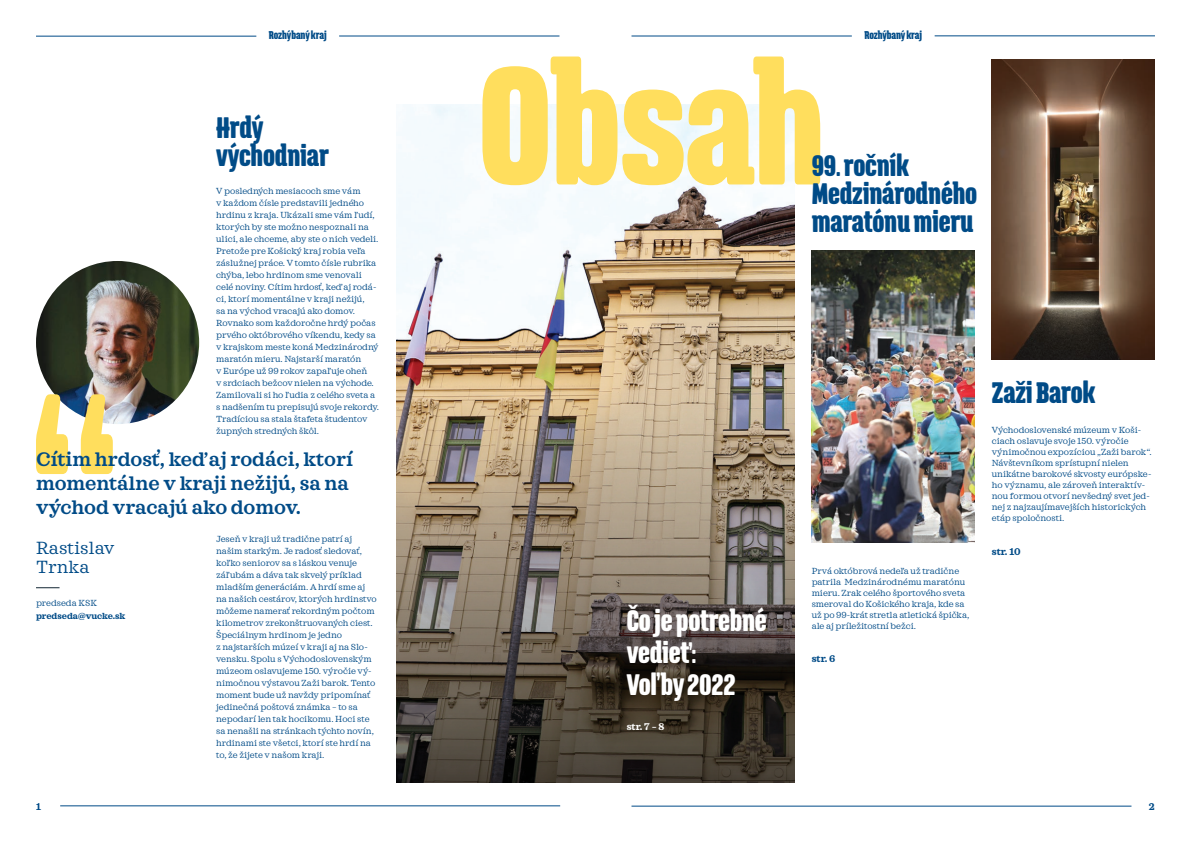
<style>
.page{position:relative;width:1191px;height:842px;background:#fff}
.page>*{position:absolute;margin:0;border:0;box-sizing:border-box;transform-origin:0 0}
.t1{font:900 148.8px "Triump";letter-spacing:-.01em;color:#ffde5d;scale:.8 1}
.t2{font:900 26.2px/28px "Triump";letter-spacing:-.01em;color:#004b87;scale:.8 1}
.t3{font:900 26.2px/32px "Triump";letter-spacing:-.01em;color:#fff;scale:.8 1}
.t4{font:600 20px/24px "Sagona";color:#004b87}
.t5{font:18px/19px "Sagona";color:#004b87}
.t6{font:900 10px "Triump";letter-spacing:-.01em;color:#004b87;scale:.8 1}
.t7{font:700 10px "Sagona";color:#004b87}
.t8{font:700 10px "Sagona";color:#fff}
.t9{font:9px/12px "Sagona";color:#004b87}
.t10{font:700 9px "Sagona";color:#004b87}
</style>
<div class="page">
<img style="left:36px;top:261px;width:163px;height:163px;border-radius:82px">
<img style="left:396px;top:104px;width:398px;height:259px">
<img style="left:396px;top:363px;width:398px;height:420px">
<svg style="left:36px;top:587px;width:24px;height:1px"></svg>
<hr style="left:36px;top:36px;width:220px;height:1px;background:#004b87">
<img style="left:991px;top:59px;width:164px;height:301px">
<hr style="left:631px;top:806px;width:500px;height:1px;background:#004b87">
<hr style="left:60px;top:806px;width:500px;height:1px;background:#004b87">
<hr style="left:339px;top:36px;width:220px;height:1px;background:#004b87">
<hr style="left:631px;top:36px;width:221px;height:1px;background:#004b87">
<hr style="left:934px;top:36px;width:221px;height:1px;background:#004b87">
<svg style="left:36px;top:394px;width:77px;height:80px"></svg>
<img style="left:811px;top:251px;width:163px;height:291px">
<p class="t6" style="left:269px;top:28px;width:74px">Rozhýbaný kraj</p>
<p class="t6" style="left:864px;top:28px;width:74px">Rozhýbaný kraj</p>
<h2 class="t2" style="left:216px;top:112px;width:142px">Hrdý východniar</h2>
<p class="t9" style="left:216px;top:185px;width:164px">V posledných mesiacoch sme vám<br>v každom čísle predstavili jedného hrdinu z kraja. Ukázali sme vám ľ udí, ktorých by ste možno nespoznali na ulici, ale chceme, aby ste o nich vedeli.<br>Pretože pre Košický kraj robia veľa záslužnej práce. V tomto čísle rubrika chýba, lebo hrdinom sme venovali celé noviny. Cítim hrdosť, keď aj rodá&shy;ci, ktorí momentálne v kraji nežijú,<br>sa na východ vracajú ako domov.<br>Rovnako som každoročne hrdý počas prvého októbrového víkendu, kedy sa v krajskom meste koná Medzinárodný maratón mieru. Najstarší maratón<br>v Európe už 99 rokov zapaľ uje oheň<br>v srdciach bežcov nielen na východe.<br>Zamilovali si ho ľ udia z celého sveta a s nadšením tu prepisujú svoje rekordy.<br>Tradíciou sa stala štafeta študentov župných stredných škôl.</p>
<h3 class="t4" style="left:36px;top:447px;width:318px">Cítim hrdosť, keď aj rodáci, ktorí momentálne v kraji nežijú, sa na východ vracajú ako domov.</h3>
<h3 class="t5" style="left:36px;top:539px;width:80px">Rastislav<br>Trnka</h3>
<p class="t9" style="left:36px;top:597px;width:63px">predseda KSK</p>
<p class="t10" style="left:36px;top:611px;width:91px">predseda@vucke.sk</p>
<p class="t9" style="left:216px;top:533px;width:162px">Jeseň v kraji už tradične patrí aj našim starkým. Je radosť sledovať, koľko seniorov sa s láskou venuje<br>záľ ubám a dáva tak skvelý príklad mladším generáciám. A hrdí sme aj na našich cestárov, ktorých hrdinstvo môžeme namerať rekordným počtom kilometrov zrekonštruovaných ciest.<br>Špeciálnym hrdinom je jedno<br>z najstarších múzeí v kraji aj na Slo&shy;vensku. Spolu s Východoslovenským múzeom oslavujeme 150. výročie vý&shy;nimočnou výstavou Zaži barok. Tento moment bude už navždy pripomínať jedinečná poštová známka – to sa nepodarí len tak hocikomu. Hoci ste sa nenašli na stránkach týchto novín, hrdinami ste všetci, ktorí ste hrdí na to, že žijete v našom kraji.</p>
<h1 class="t1" style="left:478px;top:18px;width:435px">Obsah</h1>
<h2 class="t2" style="left:811px;top:151px;width:208px">99. ročník<br>Medzinárodného maratónu mieru</h2>
<h2 class="t3" style="left:626px;top:604px;width:177px">Čo je potrebné vedieť:<br>Voľby 2022</h2>
<p class="t8" style="left:626px;top:720px;width:39px">str. 7 – 8</p>
<p class="t9" style="left:811px;top:566px;width:159px;line-height:11px">Prvá októbrová nedeľa už tradične patrila Medzinárodnému maratónu mieru. Zrak celého športového sveta smeroval do Košického kraja, kde sa už po 99-krát stretla atletická špička, ale aj príležitostní bežci.</p>
<p class="t7" style="left:811px;top:652px;width:25px">str. 6</p>
<h2 class="t2" style="left:992px;top:378px;width:131px">Zaži Barok</h2>
<p class="t9" style="left:991px;top:424px;width:161px;line-height:11px">Východoslovenské múzeum v Koši&shy;ciach oslavuje svoje 150. výročie výnimočnou expozíciou „Zaži barok“.<br>Návštevníkom sprístupní nielen unikátne barokové skvosty európske&shy;ho významu, ale zároveň interaktív&shy;nou formou otvorí nevšedný svet jed&shy;nej z najzaujímavejších historických etáp spoločnosti.</p>
<p class="t7" style="left:991px;top:546px;width:30px">str. 10</p>
<p class="t7" style="left:36px;top:800px;width:6px">1</p>
<p class="t7" style="left:1149px;top:800px;width:7px">2</p>
</div>
